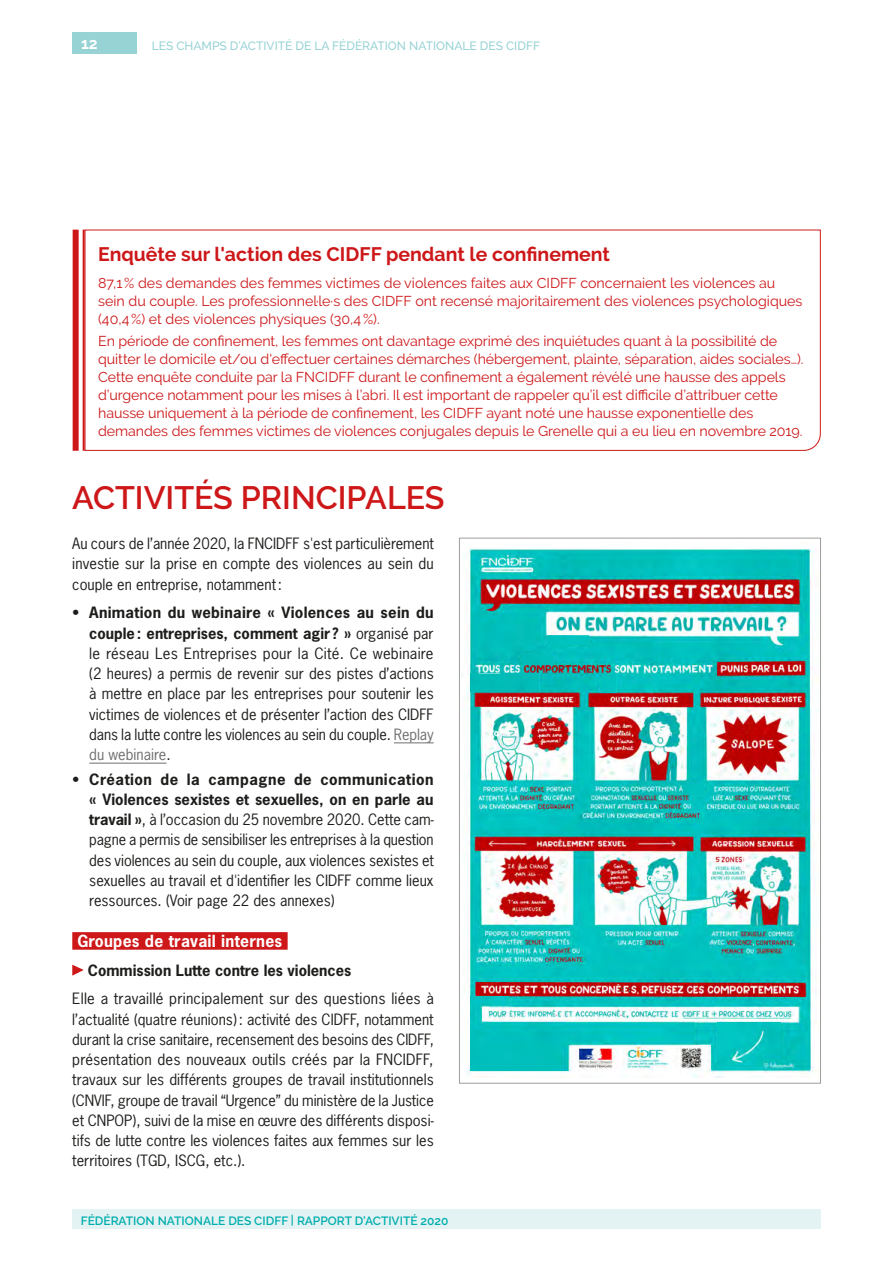
<style>
.page{position:relative;width:893px;height:1263px;background:#fff}
.page>*{position:absolute;margin:0;border:0;box-sizing:border-box;transform-origin:0 0}
.Titre_2_-_violences{font:600 32.25px "Raleway";color:#cd1719}
.Texte_encadrés{font:700 19.5px "Raleway";color:#cd1719}
.Titre_4_-_violences{font:700 15.75px "News Gothic Std";letter-spacing:.015em;color:#fff}
.t1{font:700 15.75px "Raleway";color:#fff}
.Texte_standard{font:14.7px/20.2px "News Gothic Std";color:#1d1d1b;text-align:justify}
.Texte_standard-2{font:700 14.7px "News Gothic Std";color:#1d1d1b}
.Texte_encadrés-2{font:14.25px/18px "Raleway";letter-spacing:-.005em;color:#cd1719}
.t2{font:500 12px "Raleway";color:#97d2d4}
.t3{font:600 12px "Raleway";color:#00aeae}
.s1{font-weight:700}
.s2{color:#706f6f}
</style>
<div class="page">
<div style="left:72px;top:1210px;width:749px;height:19px;background:#e3f2f3"></div>
<div style="left:73px;top:33px;width:64px;height:21px;background:#97d2d4"></div>
<hr style="left:394px;top:743px;width:40px;height:1px;background:#706f6f">
<hr style="left:89px;top:763px;width:77px;height:1px;background:#706f6f">
<div style="left:72px;top:932px;width:216px;height:18px;background:#cd1719"></div>
<svg style="left:72px;top:965px;width:12px;height:11px"></svg>
<img style="left:461px;top:548px;width:357px;height:530px">
<img style="left:547px;top:636px;width:41px;height:8px">
<img style="left:521px;top:654px;width:32px;height:10px">
<img style="left:471px;top:673px;width:68px;height:19px">
<img style="left:602px;top:668px;width:14px;height:24px">
<img style="left:684px;top:784px;width:19px;height:10px">
<img style="left:471px;top:997px;width:223px;height:73px">
<img style="left:718px;top:1022px;width:63px;height:43px">
<svg style="left:84px;top:229px;width:737px;height:222px"></svg>
<hr style="left:83px;top:230px;width:2px;height:221px;background:#cd1719">
<div style="left:73px;top:230px;width:6px;height:221px;background:#cd1719"></div>
<p class="t1" style="left:81px;top:35px;width:18px">12</p>
<p class="t2" style="left:152px;top:39px;width:390px">LES CHAMPS D’ACTIVITÉ DE LA FÉDÉRATION NATIONALE DES CIDFF</p>
<p class="Texte_encadrés" style="left:98px;top:243px;width:513px">Enquête sur l'action des CIDFF pendant le confinement</p>
<p class="Texte_encadrés-2" style="left:98px;top:274px;width:706px">87,1% des demandes des femmes victimes de violences faites aux CIDFF concernaient les violences au sein du couple. Les professionnel·le·s des CIDFF ont recensé majoritairement des violences psychologiques (40,4%) et des violences physiques (30,4%).</p>
<p class="Texte_encadrés-2" style="left:98px;top:332px;width:707px">En période de confinement, les femmes ont davantage exprimé des inquiétudes quant à la possibilité de quitter le domicile et/ou d'effectuer certaines démarches (hébergement, plainte, séparation, aides sociales…).<br>Cette enquête conduite par la FNCIDFF durant le confinement a également révélé une hausse des appels d’urgence notamment pour les mises à l’abri. Il est important de rappeler qu’il est difficile d’attribuer cette hausse uniquement à la période de confinement, les CIDFF ayant noté une hausse exponentielle des demandes des femmes victimes de violences conjugales depuis le Grenelle qui a eu lieu en novembre 2019.</p>
<p class="Titre_2_-_violences" style="left:72px;top:479px;width:374px">ACTIVITÉS PRINCIPALES</p>
<p class="Texte_standard" style="left:72px;top:533px;width:363px">Au cours de l’année 2020, la FNCIDFF s'est particulièrement investie sur la prise en compte des violences au sein du couple en entreprise, notamment:</p>
<p class="Texte_standard" style="left:89px;top:603px;width:346px;text-indent:-17px">• <span class="s1">Animation du webinaire « Violences au sein du couple: entreprises, comment agir ? »</span> organisé par le réseau Les Entreprises pour la Cité. Ce webinaire (2 heures) a permis de revenir sur des pistes d’actions à mettre en place par les entreprises pour soutenir les victimes de violences et de présenter l’action des CIDFF dans la lutte contre les violences au sein du couple. <span class="s2">Replay du webinaire</span>.</p>
<p class="Texte_standard" style="left:89px;top:769px;width:346px;text-indent:-17px">• <span class="s1">Création de la campagne de communication « Violences sexistes et sexuelles, on en parle au travail »</span>, à l’occasion du 25 novembre 2020. Cette cam&shy;pagne a permis de sensibiliser les entreprises à la question des violences au sein du couple, aux violences sexistes et sexuelles au travail et d'identifier les CIDFF comme lieux ressources. (Voir page 22 des annexes)</p>
<p class="Titre_4_-_violences" style="left:77px;top:930px;width:206px">Groupes de travail internes</p>
<p class="Texte_standard-2" style="left:88px;top:960px;width:265px">Commission Lutte contre les violences</p>
<p class="Texte_standard" style="left:72px;top:989px;width:363px">Elle a travaillé principalement sur des questions liées à l’actualité (quatre réunions): activité des CIDFF, notamment durant la crise sanitaire, recensement des besoins des CIDFF, présentation des nouveaux outils créés par la FNCIDFF, travaux sur les différents groupes de travail institutionnels (CNVIF, groupe de travail “Urgence” du ministère de la Justice et CNPOP), suivi de la mise en œuvre des différents disposi&shy;tifs de lutte contre les violences faites aux femmes sur les territoires (TGD, ISCG, etc.).</p>
<p class="t3" style="left:81px;top:1214px;width:369px">FÉDÉRATION NATIONALE DES CIDFF | RAPPORT D’ACTIVITÉ 2020</p>
</div>
